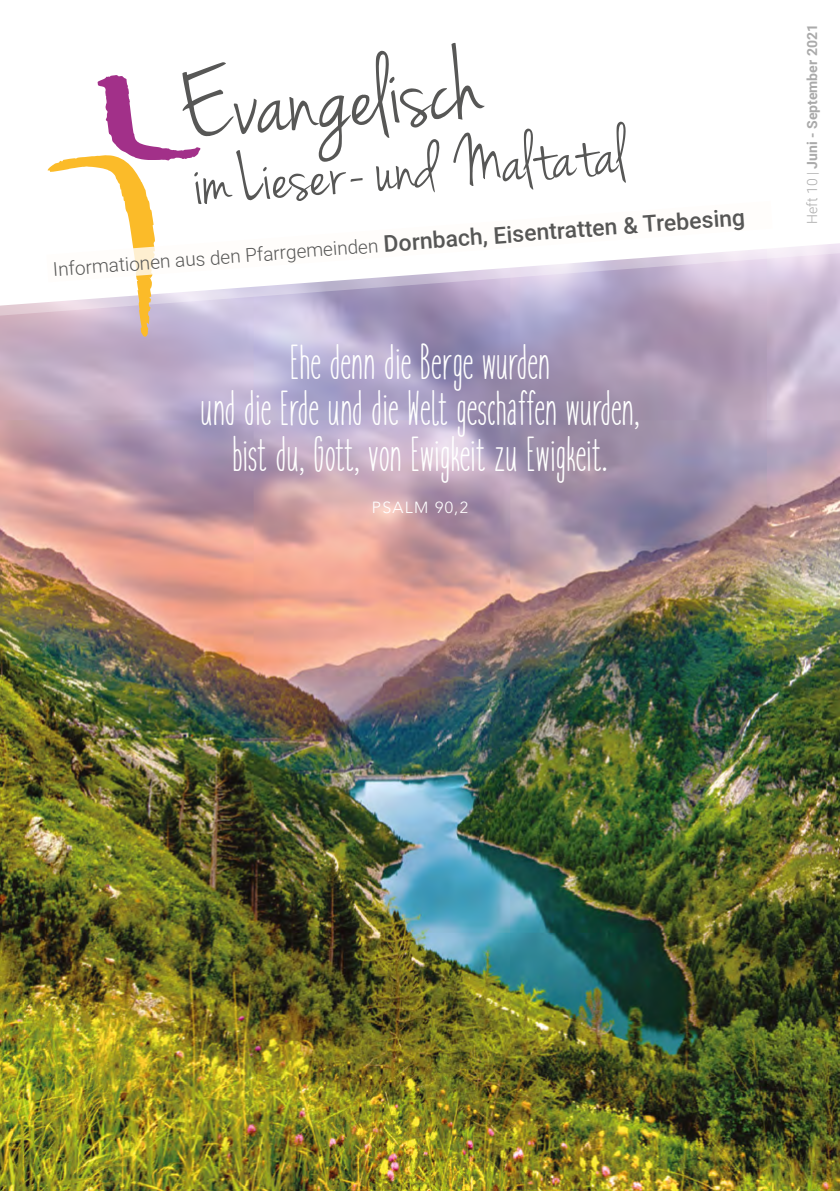
<style>
.page{position:relative;width:840px;height:1191px;background:#fff}
.page>*{position:absolute;margin:0;border:0;box-sizing:border-box;transform-origin:0 0}
.t1{font:38px/45.6px "cookies&milk";letter-spacing:-.005em;color:#fff;text-align:center}
.t2{font:300 19px "Roboto";color:#575756}
.t3{font:300 16px "Avenir LT Pro";letter-spacing:.08em;color:#fff}
.t4{font:700 14px "Roboto";color:#aaa}
.s1{font-weight:500;font-size:23px}
.s2{font-weight:300}
</style>
<div class="page">
<img style="left:0;top:323px;width:839px;height:868px">
<svg style="left:0;top:42px;width:839px;height:264px"></svg>
<svg style="left:48px;top:43px;width:577px;height:294px"></svg>
<svg style="left:46px;top:201px;width:726px;height:81px"></svg>
<p class="t2" style="left:52px;top:255px;width:695px;rotate:-4deg">Informationen aus den Pfarrgemeinden <span class="s1">Dornbach, Eisentratten &amp; Trebesing</span></p>
<p class="t1" style="left:200px;top:342px;width:441px">Ehe denn die Berge wurden<br>und die Erde und die Welt geschaffen wurden, bist du, Gott, von Ewigkeit zu Ewigkeit.</p>
<p class="t3" style="left:371px;top:497px;width:98px">PSALM 90,2</p>
<p class="t4" style="left:802px;top:224px;width:201px;rotate:-90deg"><span class="s2">Heft 10 |</span> Juni - September 2021</p>
</div>
